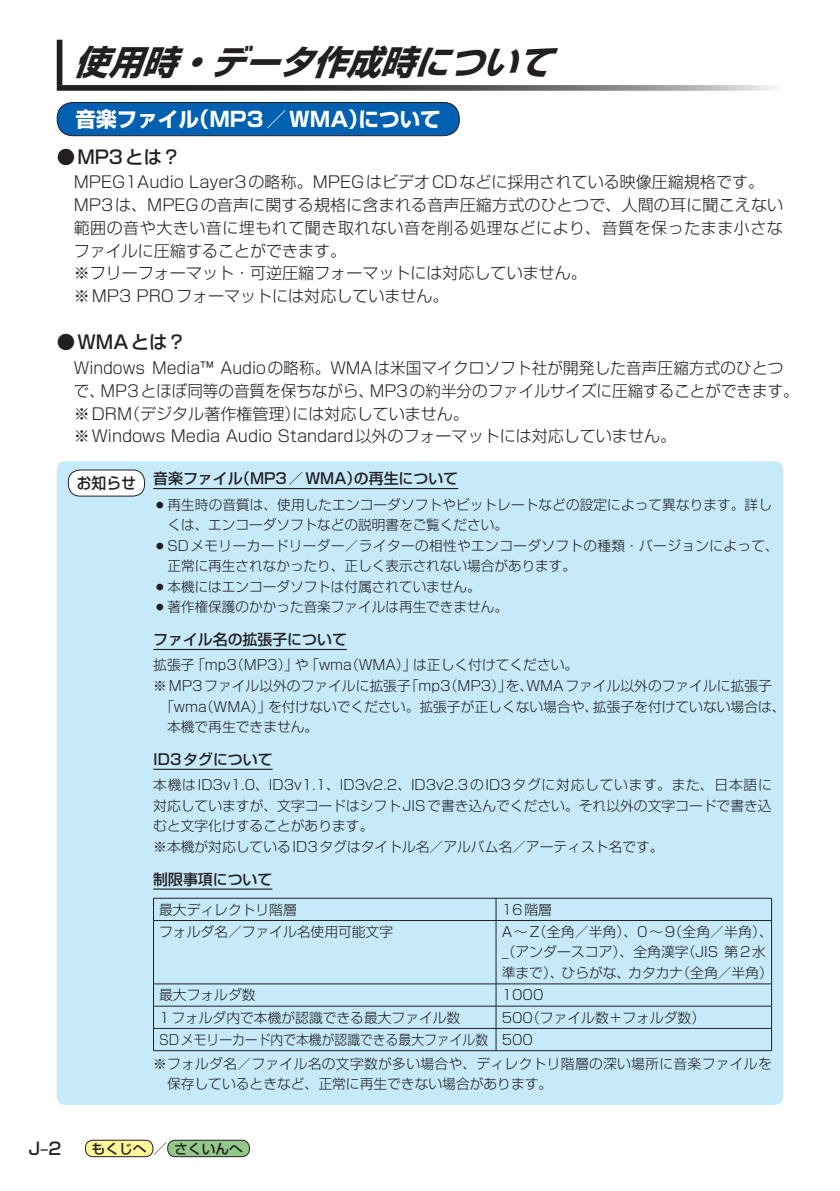
<style>
.page{position:relative;width:840px;height:1191px;background:#fff}
.page>*{position:absolute;margin:0;border:0;box-sizing:border-box;transform-origin:0 0}
.t1{font:italic 700 34px "Shin Go Pro";color:#231f20}
.t2{font:700 20.6px "Shin Go Pro";color:#fff}
.t3{font:500 18.4px "Shin Go Pro";color:#231f20}
.t4{font:500 17px "Shin Go Pro";color:#231f20}
.t5{font:300 16px/22.6px "Shin Go Pro";color:#231f20}
.t6{font:500 15.6px "Shin Go Pro";color:#231f20;scale:.95 1}
.t7{font:500 14.8px "Shin Go Pro";color:#231f20}
.t8{font:300 13.8px/20.6px "Shin Go Pro";color:#231f20}
.t9{font:300 13.8px/20.6px "Shin Go Pro";letter-spacing:.03em;color:#231f20}
.t10{font:300 13.8px/20.6px "Shin Go Pro";letter-spacing:.025em;color:#231f20}
.t11{font:500 13.8px "Shin Go Pro";color:#231f20}
.s1{font-size:14.2px}
</style>
<div class="page">
<div style="left:85px;top:1140px;width:68px;height:16px;background:#fff79a;border-radius:8px"></div>
<div style="left:85px;top:1140px;width:68px;height:17px;border:1px solid #231f20;border-radius:8px"></div>
<div style="left:168px;top:1140px;width:81px;height:16px;background:#92c889;border-radius:8px"></div>
<div style="left:167px;top:1140px;width:82px;height:17px;border:1px solid #231f20;border-radius:8px"></div>
<div style="left:57px;top:40px;width:5px;height:45px;background:#231f20"></div>
<svg style="left:57px;top:85px;width:718px;height:6px;background:#616162"></svg>
<div style="left:57px;top:102px;width:402px;height:34px;background:#0161b0;border-radius:16px"></div>
<div style="left:57px;top:102px;width:402px;height:34px;border:1px solid #231f20;border-radius:16px"></div>
<div style="left:57px;top:461px;width:725px;height:644px;background:#c6eafa;border-radius:9px"></div>
<hr style="left:153px;top:488px;width:305px;height:1px;background:#231f20">
<hr style="left:153px;top:649px;width:194px;height:1px;background:#231f20">
<hr style="left:153px;top:768px;width:119px;height:2px;background:#231f20">
<hr style="left:153px;top:888px;width:119px;height:1px;background:#231f20">
<hr style="left:153px;top:898px;width:342px;height:1px;background:#231f20">
<svg style="left:153px;top:898px;width:1px;height:22px"></svg>
<hr style="left:495px;top:898px;width:276px;height:1px;background:#231f20">
<svg style="left:495px;top:898px;width:1px;height:22px"></svg>
<hr style="left:153px;top:920px;width:342px;height:1px;background:#231f20">
<hr style="left:153px;top:920px;width:1px;height:63px;background:#231f20">
<hr style="left:495px;top:920px;width:276px;height:1px;background:#231f20">
<hr style="left:495px;top:920px;width:1px;height:63px;background:#231f20">
<hr style="left:770px;top:920px;width:1px;height:63px;background:#231f20">
<hr style="left:153px;top:983px;width:342px;height:1px;background:#231f20">
<hr style="left:495px;top:983px;width:276px;height:1px;background:#231f20">
<hr style="left:153px;top:1005px;width:342px;height:1px;background:#231f20">
<hr style="left:495px;top:1005px;width:276px;height:1px;background:#231f20">
<hr style="left:153px;top:1028px;width:342px;height:1px;background:#231f20">
<svg style="left:153px;top:984px;width:1px;height:66px"></svg>
<hr style="left:495px;top:1028px;width:276px;height:1px;background:#231f20">
<svg style="left:495px;top:984px;width:1px;height:66px"></svg>
<hr style="left:153px;top:1050px;width:342px;height:1px;background:#231f20">
<hr style="left:495px;top:1050px;width:276px;height:1px;background:#231f20">
<div style="left:68px;top:470px;width:76px;height:26px;background:#fff;border-radius:12px"></div>
<div style="left:68px;top:470px;width:77px;height:26px;border:1px solid #231f20;border-radius:12px"></div>
<h1 class="t1" style="left:74px;top:35px;width:495px">使用時・データ作成時について</h1>
<h2 class="t2" style="left:76px;top:103px;width:366px">音楽ファイル（MP3／WMA）について</h2>
<h3 class="t3" style="left:57px;top:142px;width:125px">●MP3とは？</h3>
<p class="t5" style="left:74px;top:169px;width:710px">MPEG1Audio Layer3の略称。MPEGはビデオCDなどに採用されている映像圧縮規格です。MP3は、MPEGの音声に関する規格に含まれる音声圧縮方式のひとつで、人間の耳に聞こえない範囲の音や大きい音に埋もれて聞き取れない音を削る処理などにより、音質を保ったまま小さなファイルに圧縮することができます。<br>※フリーフォーマット・可逆圧縮フォーマットには対応していません。<br>※MP3 PROフォーマットには対応していません。</p>
<h3 class="t3" style="left:57px;top:327px;width:131px">●WMAとは？</h3>
<p class="t5" style="left:74px;top:355px;width:726px">Windows Media™ Audioの略称。WMAは米国マイクロソフト社が開発した音声圧縮方式のひとつで、MP3とほぼ同等の音質を保ちながら、MP3の約半分のファイルサイズに圧縮することができます。※DRM（デジタル著作権管理）には対応していません。<br>※Windows Media Audio Standard以外のフォーマットには対応していません。</p>
<p class="t6" style="left:77px;top:470px;width:64px">お知らせ</p>
<p class="t7" style="left:153px;top:466px;width:306px">音楽ファイル（MP3／WMA）の再生について</p>
<p class="t8" style="left:167px;top:492px;width:605px;text-indent:-14px">○再生時の音質は、使用したエンコーダソフトやビットレートなどの設定によって異なります。詳しくは、エンコーダソフトなどの説明書をご覧ください。</p>
<p class="t9" style="left:167px;top:533px;width:612px;text-indent:-14px">○SDメモリーカードリーダー／ライターの相性やエンコーダソフトの種類・バージョンによって、正常に再生されなかったり、正しく表示されない場合があります。</p>
<p class="t8" style="left:153px;top:574px;width:329px">○本機にはエンコーダソフトは付属されていません。</p>
<p class="t8" style="left:153px;top:595px;width:356px">○著作権保護のかかった音楽ファイルは再生できません。</p>
<p class="t7" style="left:153px;top:627px;width:195px">ファイル名の拡張子について</p>
<p class="t8" style="left:153px;top:653px;width:426px">拡張子「mp3（MP3）」や「wma（WMA）」は正しく付けてください。</p>
<p class="t8" style="left:153px;top:674px;width:624px">※MP3ファイル以外のファイルに拡張子「mp3（MP3）」を、WMAファイル以外のファイルに拡張子·</p>
<p class="t8" style="left:160px;top:694px;width:626px">「wma（WMA）」を付けないでください。拡張子が正しくない場合や、拡張子を付けていない場合は、</p>
<p class="t8" style="left:167px;top:715px;width:153px">本機で再生できません。</p>
<p class="t7" style="left:153px;top:747px;width:121px">ID3タグについて</p>
<p class="t8" style="left:153px;top:773px;width:619px">本機はID3v1.0、ID3v1.1、ID3v2.2、ID3v2.3のID3タグに対応しています。また、日本語に対応していますが、文字コードはシフトJISで書き込んでください。それ以外の文字コードで書き込むと文字化けすることがあります。<br>※本機が対応しているID3タグはタイトル名／アルバム名／アーティスト名です。</p>
<p class="t7" style="left:153px;top:867px;width:121px">制限事項について</p>
<p class="t8" style="left:159px;top:897px;width:139px">最大ディレクトリ階層</p>
<p class="t8" style="left:501px;top:897px;width:52px">16階層</p>
<p class="t8" style="left:159px;top:919px;width:235px">フォルダ名／ファイル名使用可能文字</p>
<p class="t8" style="left:501px;top:919px;width:272px">A〜Z（全角／半角）、0〜9（全角／半角）、· _（アンダースコア）、全角漢字（JIS 第2水準まで）、ひらがな、カタカナ（全角／半角）</p>
<p class="t8" style="left:159px;top:983px;width:98px">最大フォルダ数</p>
<p class="t8" style="left:501px;top:983px;width:43px">1000</p>
<p class="t8" style="left:159px;top:1005px;width:302px">1フォルダ内で本機が認識できる最大ファイル数</p>
<p class="t8" style="left:159px;top:1004px;width:547px;line-height:22.2px;text-indent:342px">500（ファイル数＋フォルダ数）<br>SDメモリーカード内で本機が認識できる最大ファイル数 500</p>
<p class="t10" style="left:167px;top:1051px;width:606px;text-indent:-14px">※フォルダ名／ファイル名の文字数が多い場合や、ディレクトリ階層の深い場所に音楽ファイルを保存しているときなど、正常に再生できない場合があります。</p>
<p class="t4" style="left:28px;top:1134px;width:35px">J–2</p>
<p class="t11" style="left:92px;top:1137px;width:153px">もくじへ<span class="s1">／</span>さくいんへ</p>
</div>
